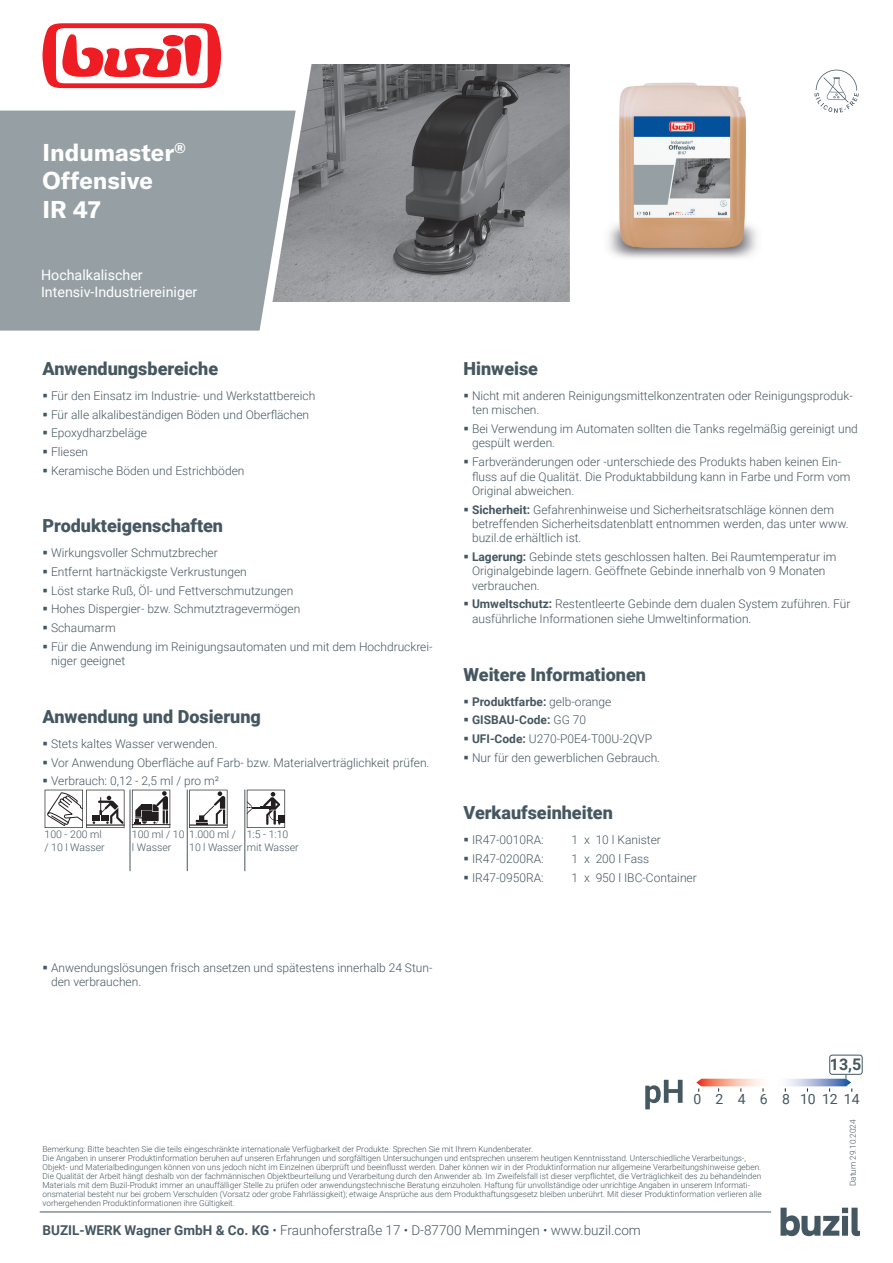
<style>
.page{position:relative;width:893px;height:1263px;background:#fff}
.page>*{position:absolute;margin:0;border:0;box-sizing:border-box;transform-origin:0 0}
.t1{font:700 24px/28.8px "GT America LCG";color:#fff}
.t2{font:900 18px "Roboto";color:#455760}
.t3{font:700 16.05px "Roboto";color:#455760}
.t4{font:14.25px/17.1px "Roboto";color:#fff}
.t5{font:13.95px "Roboto";color:#455760}
.t6{font:300 13.5px "Roboto";color:#455760}
.t7{font:300 12px/14.4px "Roboto";color:#455760}
.t8{font:700 12px "Roboto";color:#455760}
.t9{font:300 10.5px/12.6px "Roboto";color:#455760}
.t10{font:300 8.25px/9px "Roboto";color:#455760}
.s1{font-weight:700}
.s2{font-weight:300}
</style>
<div class="page">
<img style="left:269px;top:64px;width:300px;height:238px">
<svg style="left:814px;top:69px;width:45px;height:44px"></svg>
<svg style="left:43px;top:23px;width:178px;height:65px"></svg>
<div style="left:0;top:111px;width:296px;height:220px;background:#96a0a4"></div>
<svg style="left:45px;top:790px;width:79px;height:38px"></svg>
<svg style="left:132px;top:790px;width:38px;height:38px"></svg>
<hr style="left:130px;top:789px;width:1px;height:82px;background:#455760">
<svg style="left:189px;top:790px;width:38px;height:38px"></svg>
<hr style="left:187px;top:789px;width:1px;height:82px;background:#455760">
<svg style="left:247px;top:790px;width:38px;height:38px"></svg>
<hr style="left:245px;top:789px;width:1px;height:82px;background:#455760">
<hr style="left:40px;top:1212px;width:731px;height:1px;background:#455760">
<svg style="left:780px;top:1208px;width:80px;height:28px"></svg>
<img style="left:608px;top:82px;width:149px;height:176px">
<svg style="left:645px;top:1080px;width:38px;height:29px"></svg>
<svg style="left:696px;top:1075px;width:156px;height:17px"></svg>
<div style="left:829px;top:1054px;width:34px;height:21px;border:1px solid #455760;border-radius:2px"></div>
<h1 class="t1" style="left:43px;top:137px;width:145px">Indumaster<sup>®<br></sup>Offensive<br>IR 47</h1>
<p class="t4" style="left:41px;top:266px;width:158px">Hochalkalischer<br>Intensiv-Industriereiniger</p>
<h2 class="t2" style="left:43px;top:356px;width:177px">Anwendungsbereiche</h2>
<p class="t7" style="left:43px;top:388px;width:274px">▪ Für den Einsatz im Industrie- und Werkstattbereich</p>
<p class="t7" style="left:43px;top:407px;width:268px">▪ Für alle alkalibeständigen Böden und Oberflächen</p>
<p class="t7" style="left:43px;top:425px;width:106px">▪ Epoxydharzbeläge</p>
<p class="t7" style="left:43px;top:444px;width:47px">▪ Fliesen</p>
<p class="t7" style="left:43px;top:463px;width:203px">▪ Keramische Böden und Estrichböden</p>
<h2 class="t2" style="left:43px;top:513px;width:182px">Produkteigenschaften</h2>
<p class="t7" style="left:43px;top:545px;width:177px">▪ Wirkungsvoller Schmutzbrecher</p>
<p class="t7" style="left:43px;top:564px;width:206px">▪ Entfernt hartnäckigste Verkrustungen</p>
<p class="t7" style="left:43px;top:583px;width:252px">▪ Löst starke Ruß, Öl- und Fettverschmutzungen</p>
<p class="t7" style="left:43px;top:601px;width:259px">▪ Hohes Dispergier- bzw. Schmutztragevermögen</p>
<p class="t7" style="left:43px;top:620px;width:75px">▪ Schaumarm</p>
<p class="t7" style="left:51px;top:639px;width:383px;text-indent:-9px">▪ Für die Anwendung im Reinigungsautomaten und mit dem Hochdruckrei&shy;niger geeignet</p>
<h2 class="t2" style="left:43px;top:704px;width:220px">Anwendung und Dosierung</h2>
<p class="t7" style="left:43px;top:736px;width:177px">▪ Stets kaltes Wasser verwenden.</p>
<p class="t7" style="left:43px;top:754px;width:388px">▪ Vor Anwendung Oberfläche auf Farb- bzw. Materialverträglichkeit prüfen.</p>
<p class="t7" style="left:43px;top:773px;width:178px">▪ Verbrauch: 0,12 - 2,5 ml / pro m²</p>
<p class="t9" style="left:45px;top:828px;width:62px">100 - 200 ml / 10 l Wasser</p>
<p class="t9" style="left:132px;top:828px;width:105px">100 ml / 10 1.000 ml / l Wasser</p>
<p class="t9" style="left:247px;top:828px;width:43px">1:5 - 1:10</p>
<p class="t9" style="left:189px;top:840px;width:111px">10 l Wasser mit Wasser</p>
<h2 class="t2" style="left:463px;top:356px;width:76px">Hinweise</h2>
<p class="t7" style="left:472px;top:388px;width:382px;text-indent:-9px">▪ Nicht mit anderen Reinigungsmittelkonzentraten oder Reinigungsproduk&shy;ten mischen.</p>
<p class="t7" style="left:472px;top:421px;width:387px;text-indent:-9px">▪ Bei Verwendung im Automaten sollten die Tanks regelmäßig gereinigt und gespült werden.</p>
<p class="t7" style="left:472px;top:454px;width:380px;text-indent:-9px">▪ Farbveränderungen oder -unterschiede des Produkts haben keinen Ein&shy;fluss auf die Qualität. Die Produktabbildung kann in Farbe und Form vom<br>Original abweichen.</p>
<p class="t7" style="left:472px;top:502px;width:378px;text-indent:-9px">▪ <span class="s1">Sicherheit:</span> Gefahrenhinweise und Sicherheitsratschläge können dem betreffenden Sicherheitsdatenblatt entnommen werden, das unter www. buzil.de erhältlich ist.</p>
<p class="t7" style="left:472px;top:549px;width:366px;text-indent:-9px">▪ <span class="s1">Lagerung:</span> Gebinde stets geschlossen halten. Bei Raumtemperatur im<br>Originalgebinde lagern. Geöffnete Gebinde innerhalb von 9 Monaten verbrauchen.</p>
<p class="t7" style="left:472px;top:596px;width:380px;text-indent:-9px">▪ <span class="s1">Umweltschutz:</span> Restentleerte Gebinde dem dualen System zuführen. Für ausführliche Informationen siehe Umweltinformation.</p>
<h2 class="t2" style="left:463px;top:662px;width:184px">Weitere Informationen</h2>
<p class="t8" style="left:463px;top:693px;width:149px">▪ Produktfarbe: <span class="s2">gelb-orange</span></p>
<p class="t8" style="left:463px;top:712px;width:124px">▪ GISBAU-Code: <span class="s2">GG 70</span></p>
<p class="t7" style="left:463px;top:731px;width:190px">▪ <span class="s1">UFI-Code:</span> U270-P0E4-T00U-2QVP</p>
<p class="t7" style="left:463px;top:750px;width:198px">▪ Nur für den gewerblichen Gebrauch.</p>
<h2 class="t2" style="left:463px;top:800px;width:151px">Verkaufseinheiten</h2>
<p class="t7" style="left:463px;top:832px;width:82px">▪ IR47-0010RA:</p>
<p class="t7" style="left:571px;top:832px;width:91px">1 x 10 l Kanister</p>
<p class="t7" style="left:463px;top:851px;width:82px">▪ IR47-0200RA:</p>
<p class="t7" style="left:571px;top:851px;width:79px">1 x 200 l Fass</p>
<p class="t7" style="left:463px;top:870px;width:82px">▪ IR47-0950RA:</p>
<p class="t7" style="left:571px;top:870px;width:127px">1 x 950 l IBC-Container</p>
<p class="t7" style="left:51px;top:959px;width:383px;text-indent:-9px">▪ Anwendungslösungen frisch ansetzen und spätestens innerhalb 24 Stun&shy;den verbrauchen.</p>
<h3 class="t3" style="left:830px;top:1052px;width:33px">13,5</h3>
<p class="t5" style="left:694px;top:1089px;width:168px">0 2 4 6 8 101214</p>
<p class="t10" style="left:43px;top:1144px;width:721px">Bemerkung: Bitte beachten Sie die teils eingeschränkte internationale Verfügbarkeit der Produkte. Sprechen Sie mit Ihrem Kundenberater.<br>Die Angaben in unserer Produktinformation beruhen auf unseren Erfahrungen und sorgfältigen Untersuchungen und entsprechen unserem heutigen Kenntnisstand. Unterschiedliche Verarbeitungs-, Objekt- und Materialbedingungen können von uns jedoch nicht im Einzelnen überprüft und beeinflusst werden. Daher können wir in der Produktinformation nur allgemeine Verarbeitungshinweise geben.<br>Die Qualität der Arbeit hängt deshalb von der fachmännischen Objektbeurteilung und Verarbeitung durch den Anwender ab. Im Zweifelsfall ist dieser verpflichtet, die Verträglichkeit des zu behandelnden Materials mit dem Buzil-Produkt immer an unauffälliger Stelle zu prüfen oder anwendungstechnische Beratung einzuholen. Haftung für unvollständige oder unrichtige Angaben in unserem Informati&shy;onsmaterial besteht nur bei grobem Verschulden (Vorsatz oder grobe Fahrlässigkeit); etwaige Ansprüche aus dem Produkthaftungsgesetz bleiben unberührt. Mit dieser Produktinformation verlieren alle vorhergehenden Produktinformationen ihre Gültigkeit.</p>
<p class="t6" style="left:43px;top:1221px;width:600px"><span class="s1">BUZIL-WERK Wagner GmbH &amp; Co. KG</span> • Fraunhoferstraße 17 • D-87700 Memmingen • www.buzil.com</p>
<p class="t10" style="left:848px;top:1186px;width:68px;rotate:-90deg">Datum 29.10.2024</p>
</div>
